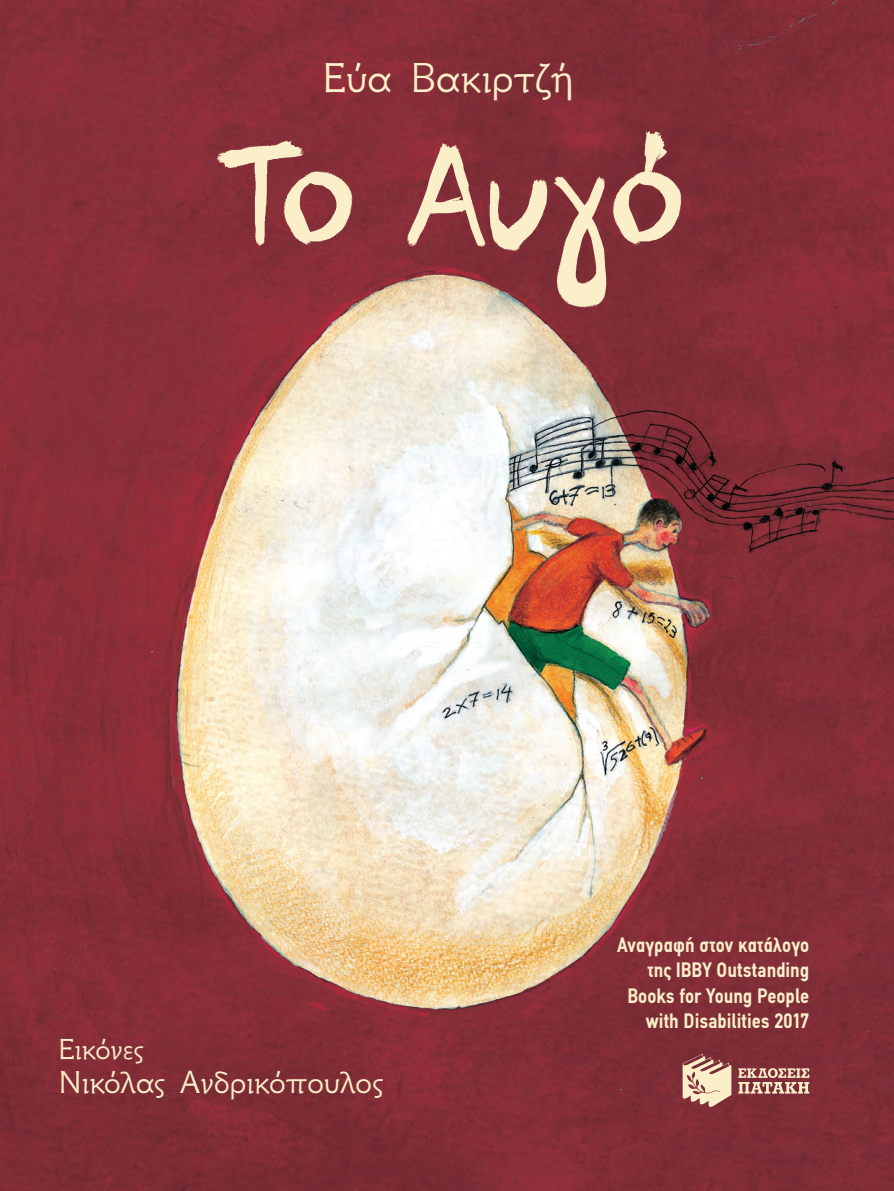
<style>
.page{position:relative;width:894px;height:1191px;background:#fff}
.page>*{position:absolute;margin:0;border:0;box-sizing:border-box;transform-origin:0 0}
.t1{font:46.5px "GFS Neohellenic";letter-spacing:-.01em;color:#fbefca}
.t2{font:35.25px "GFS Neohellenic";letter-spacing:-.015em;color:#fbefca}
.t3{font:32.25px "GFS Neohellenic";letter-spacing:-.02em;color:#fbefca}
.t4{font:700 21px/25.5px "PF Din Text Condensed";color:#fbefca;text-align:right}
</style>
<div class="page">
<img style="left:0;top:0;width:893px;height:1191px">
<img style="left:203px;top:119px;width:488px;height:200px">
<svg style="left:738px;top:1068px;width:71px;height:25px"></svg>
<svg style="left:682px;top:1053px;width:49px;height:55px"></svg>
<h1 class="t1" style="left:322px;top:43px;width:252px">Εύα Βακιρτζή</h1>
<h3 class="t3" style="left:58px;top:1024px;width:87px">Εικόνες</h3>
<h2 class="t2" style="left:58px;top:1056px;width:326px">Νικόλας Ανδρικόπουλος</h2>
<p class="t4" style="left:617px;top:931px;width:194px">Αναγραφή στον κατάλογο της ΙΒΒΥ Outstanding<br>Books for Young People with Disabilities 2017</p>
</div>
